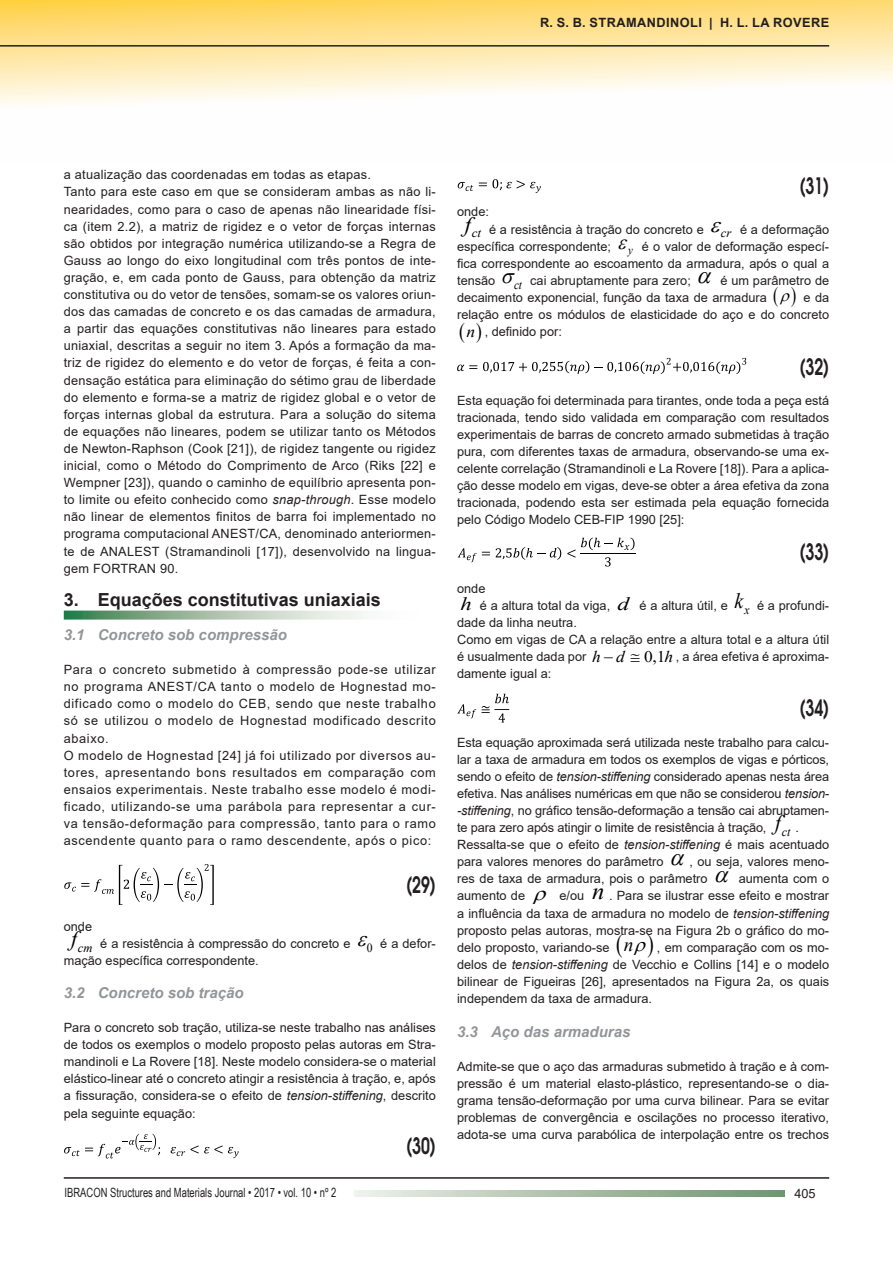
<style>
.page{position:relative;width:893px;height:1263px;background:#fff}
.page>*{position:absolute;margin:0;border:0;box-sizing:border-box;transform-origin:0 0}
.t1{font:600 22.5px "Avant Garde";color:#231f20;scale:.7 1}
.t2{font:700 18px "Arial";color:#231f20}
.t3{font:italic 16.2px "Times New Roman";color:#000001;scale:1.07 1}
.t4{font:italic 700 15px "Arial";color:#939598}
.t5{font:12.75px/17.1px "Arial";letter-spacing:.02em;color:#231f20;text-align:justify}
.t6{font:12.75px/17.1px "Arial";color:#231f20}
.t7{font:12.75px/17.1px "Arial";letter-spacing:.05em;color:#231f20}
.t8{font:12.75px/17.1px "Arial";letter-spacing:-.01em;color:#231f20}
.t9{font:12.75px "Arial Narrow";color:#231f20;scale:.9 1}
.t10{font:700 12.75px "Arial";letter-spacing:.035em;color:#231f20}
.t11{font:italic 12.6px "Times New Roman";color:#000001}
.t12{font:italic 12.6px "Times New Roman";color:#000001;scale:1.04 1}
.s1{font-style:italic}
.s2{font-family:"Times New Roman";font-style:italic;font-size:16.5px;color:#000001}
.s3{font-family:"Times New Roman";font-style:italic;font-size:18.45px;color:#000001}
.s4{font-family:"Times New Roman";font-style:italic;font-size:21.6px;color:#000001}
.s5{font-family:"Times New Roman";font-style:italic;font-size:16.2px;color:#000001}
.s6{color:#000001}
.s7{font-family:"Times New Roman";font-size:16.2px;color:#000001}
.s8{font-family:"Times New Roman";font-style:italic;font-size:23.55px;color:#000001}
.s9{font-family:"Times New Roman";font-style:italic;font-size:19.5px;color:#000001}
</style>
<div class="page">
<svg style="left:0;top:0;width:893px;height:105px"></svg>
<hr style="left:64px;top:1177px;width:765px;height:2px;background:#231f20">
<hr style="left:0;top:45px;width:829px;height:2px;background:#231f20">
<svg style="left:354px;top:1190px;width:431px;height:6px;background:#acc0aa"></svg>
<svg style="left:64px;top:611px;width:299px;height:9px;background:#a6c1aa"></svg>
<svg style="left:64px;top:864px;width:150px;height:41px"></svg>
<svg style="left:64px;top:1134px;width:96px;height:24px"></svg>
<svg style="left:171px;top:1145px;width:68px;height:13px"></svg>
<svg style="left:458px;top:182px;width:15px;height:9px"></svg>
<svg style="left:479px;top:179px;width:62px;height:14px"></svg>
<svg style="left:457px;top:365px;width:20px;height:6px"></svg>
<svg style="left:483px;top:358px;width:263px;height:16px"></svg>
<svg style="left:458px;top:548px;width:32px;height:14px"></svg>
<svg style="left:496px;top:547px;width:65px;height:13px"></svg>
<svg style="left:567px;top:549px;width:8px;height:9px"></svg>
<svg style="left:581px;top:538px;width:54px;height:12px"></svg>
<svg style="left:605px;top:557px;width:6px;height:9px"></svg>
<hr style="left:580px;top:553px;width:56px;height:1px;background:#000001">
<svg style="left:457px;top:704px;width:19px;height:14px"></svg>
<svg style="left:482px;top:694px;width:27px;height:28px"></svg>
<p class="t10" style="left:540px;top:14px;width:291px">R. S. B. STRAMANDINOLI | H. L. LA ROVERE</p>
<p class="t5" style="left:64px;top:166px;width:374px;text-align:left">a atualização das coordenadas em todas as etapas.<br>Tanto para este caso em que se consideram ambas as não li&shy;nearidades, como para o caso de apenas não linearidade físi&shy;ca (item 2.2), a matriz de rigidez e o vetor de forças internas são obtidos por integração numérica utilizando-se a Regra de Gauss ao longo do eixo longitudinal com três pontos de inte&shy;gração, e, em cada ponto de Gauss, para obtenção da matriz constitutiva ou do vetor de tensões, somam-se os valores oriun&shy;dos das camadas de concreto e os das camadas de armadura, a partir das equações constitutivas não lineares para estado uniaxial, descritas a seguir no item 3. Após a formação da ma&shy;triz de rigidez do elemento e do vetor de forças, é feita a con&shy;densação estática para eliminação do sétimo grau de liberdade do elemento e forma-se a matriz de rigidez global e o vetor de forças internas global da estrutura. Para a solução do sitema de equações não lineares, podem se utilizar tanto os Métodos de Newton-Raphson (Cook [21]), de rigidez tangente ou rigidez inicial, como o Método do Comprimento de Arco (Riks [22] e Wempner [23]), quando o caminho de equilíbrio apresenta pon&shy;to limite ou efeito conhecido como <span class="s1">snap-through</span>. Esse modelo não linear de elementos finitos de barra foi implementado no programa computacional ANEST/CA, denominado anteriormen&shy;te de ANALEST (Stramandinoli [17]), desenvolvido na lingua&shy;gem FORTRAN 90.</p>
<h2 class="t2" style="left:64px;top:587px;width:319px">3. Equações constitutivas uniaxiais</h2>
<p class="t4" style="left:64px;top:625px;width:225px">3.1 Concreto sob compressão</p>
<p class="t7" style="left:64px;top:661px;width:374px">Para o concreto submetido à compressão pode-se utilizar no programa ANEST/CA tanto o modelo de Hognestad mo&shy;dificado como o modelo do CEB, sendo que neste trabalho só se utilizou o modelo de Hognestad modificado descrito abaixo.<br>O modelo de Hognestad [24] já foi utilizado por diversos au&shy;tores, apresentando bons resultados em comparação com ensaios experimentais. Neste trabalho esse modelo é modi&shy;ficado, utilizando-se uma parábola para representar a cur&shy;va tensão-deformação para compressão, tanto para o ramo ascendente quanto para o ramo descendente, após o pico:</p>
<h1 class="t1" style="left:406px;top:870px;width:44px">(29)</h1>
<p class="t5" style="left:64px;top:917px;width:30px">onde</p>
<p class="t11" style="left:71px;top:939px;width:23px">c m<sup>f</sup></p>
<p class="t6" style="left:100px;top:935px;width:252px">é a resistência à compressão do concreto e</p>
<p class="t5" style="left:367px;top:935px;width:70px"><sub>0</sub> é a defor-</p>
<p class="t6" style="left:64px;top:952px;width:196px">mação específica correspondente.</p>
<p class="t4" style="left:64px;top:982px;width:181px">3.2 Concreto sob tração</p>
<p class="t5" style="left:64px;top:1019px;width:374px">Para o concreto sob tração, utiliza-se neste trabalho nas análises de todos os exemplos o modelo proposto pelas autoras em Stra&shy;mandinoli e La Rovere [18]. Neste modelo considera-se o material elástico-linear até o concreto atingir a resistência à tração, e, após a fissuração, considera-se o efeito de <span class="s1">tension-stiffening</span>, descrito pela seguinte equação:</p>
<h1 class="t1" style="left:406px;top:1131px;width:44px">(30)</h1>
<h1 class="t1" style="left:800px;top:171px;width:44px">(31)</h1>
<p class="t5" style="left:457px;top:203px;width:33px">onde:</p>
<p class="t12" style="left:465px;top:224px;width:17px">c t<sup>f</sup></p>
<p class="t6" style="left:489px;top:220px;width:216px">é a resistência à tração do concreto e</p>
<p class="t6" style="left:721px;top:220px;width:110px"><sub>cr</sub> é a deformação</p>
<p class="t6" style="left:457px;top:237px;width:156px">específica correspondente;</p>
<p class="t5" style="left:457px;top:237px;width:374px;text-indent:171px"><sub>y</sub> é o valor de deformação especí&shy;fica correspondente ao escoamento da armadura, após o qual a tensão</p>
<p class="t6" style="left:514px;top:272px;width:178px"><sub>ct</sub> cai abruptamente para zero;</p>
<p class="t6" style="left:457px;top:272px;width:374px;text-indent:263px">é um parâmetro de decaimento exponencial, função da taxa de armadura</p>
<p class="t5" style="left:803px;top:289px;width:27px">e da</p>
<p class="t6" style="left:457px;top:306px;width:374px">relação entre os módulos de elasticidade do aço e do concreto</p>
<p class="t6" style="left:466px;top:323px;width:97px"><span class="s2">n</span> , definido por:</p>
<h1 class="t1" style="left:800px;top:352px;width:44px">(32)</h1>
<p class="t5" style="left:457px;top:391px;width:374px">Esta equação foi determinada para tirantes, onde toda a peça está tracionada, tendo sido validada em comparação com resultados experimentais de barras de concreto armado submetidas à tração pura, com diferentes taxas de armadura, observando-se uma ex&shy;celente correlação (Stramandinoli e La Rovere [18]). Para a aplica&shy;ção desse modelo em vigas, deve-se obter a área efetiva da zona tracionada, podendo esta ser estimada pela equação fornecida pelo Código Modelo CEB-FIP 1990 [25]:</p>
<h1 class="t1" style="left:800px;top:537px;width:44px">(33)</h1>
<p class="t6" style="left:457px;top:579px;width:272px">onde<br><span class="s3">h</span> é a altura total da viga, <span class="s3">d</span> é a altura útil, e</p>
<p class="t6" style="left:735px;top:597px;width:96px"><sub>x</sub><span class="s4">k</span> é a profundi-</p>
<p class="t6" style="left:457px;top:614px;width:374px">dade da linha neutra.<br>Como em vigas de CA a relação entre a altura total e a altura útil é usualmente dada por <span class="s5">h d</span></p>
<p class="t3" style="left:664px;top:645px;width:10px">h</p>
<p class="t6" style="left:604px;top:648px;width:227px"><span class="s6">−</span> <span class="s6">≅</span> <span class="s7">0,1</span> , a área efetiva é aproxima-</p>
<p class="t6" style="left:457px;top:665px;width:96px">damente igual a:</p>
<h1 class="t1" style="left:800px;top:693px;width:44px">(34)</h1>
<p class="t8" style="left:457px;top:733px;width:374px">Esta equação aproximada será utilizada neste trabalho para calcu&shy;lar a taxa de armadura em todos os exemplos de vigas e pórticos, sendo o efeito de <span class="s1">tension-stiffening</span> considerado apenas nesta área efetiva. Nas análises numéricas em que não se considerou <span class="s1">tension--stiffening</span>, no gráfico tensão-deformação a tensão cai abruptamen&shy;te para zero após atingir o limite de resistência à tração, <sub>ct</sub><span class="s4">f</span> .<br>Ressalta-se que o efeito de <span class="s1">tension-stiffening</span> é mais acentuado para valores menores do parâmetro</p>
<p class="t6" style="left:457px;top:853px;width:374px;text-indent:232px">, ou seja, valores meno&shy;res de taxa de armadura, pois o parâmetro</p>
<p class="t6" style="left:739px;top:870px;width:92px">aumenta com o</p>
<p class="t5" style="left:457px;top:887px;width:374px;text-indent:102px">e/ou <span class="s8">n</span> . Para se ilustrar esse efeito e mostrar a influência da taxa de armadura no modelo de <span class="s1">tension-stiffening </span>proposto pelas autoras, mostra-se na Figura 2b o gráfico do mo&shy;delo proposto, variando-se <span class="s9">n</span> , em comparação com os mo&shy;delos de <span class="s1">tension-stiffening</span> de Vecchio e Collins [14] e o modelo bilinear de Figueiras [26], apresentados na Figura 2a, os quais independem da taxa de armadura.</p>
<p class="t4" style="left:457px;top:1021px;width:175px">3.3 Aço das armaduras</p>
<p class="t5" style="left:457px;top:1058px;width:374px">Admite-se que o aço das armaduras submetido à tração e à com&shy;pressão é um material elasto-plástico, representando-se o dia&shy;grama tensão-deformação por uma curva bilinear. Para se evitar problemas de convergência e oscilações no processo iterativo, adota-se uma curva parabólica de interpolação entre os trechos</p>
<p class="t6" style="left:457px;top:887px;width:70px">aumento de</p>
<p class="t9" style="left:65px;top:1183px;width:303px">IBRACON Structures and Materials Journal • 2017 • vol. 10 • nº 2</p>
<p class="t5" style="left:794px;top:1185px;width:23px">405</p>
</div>
